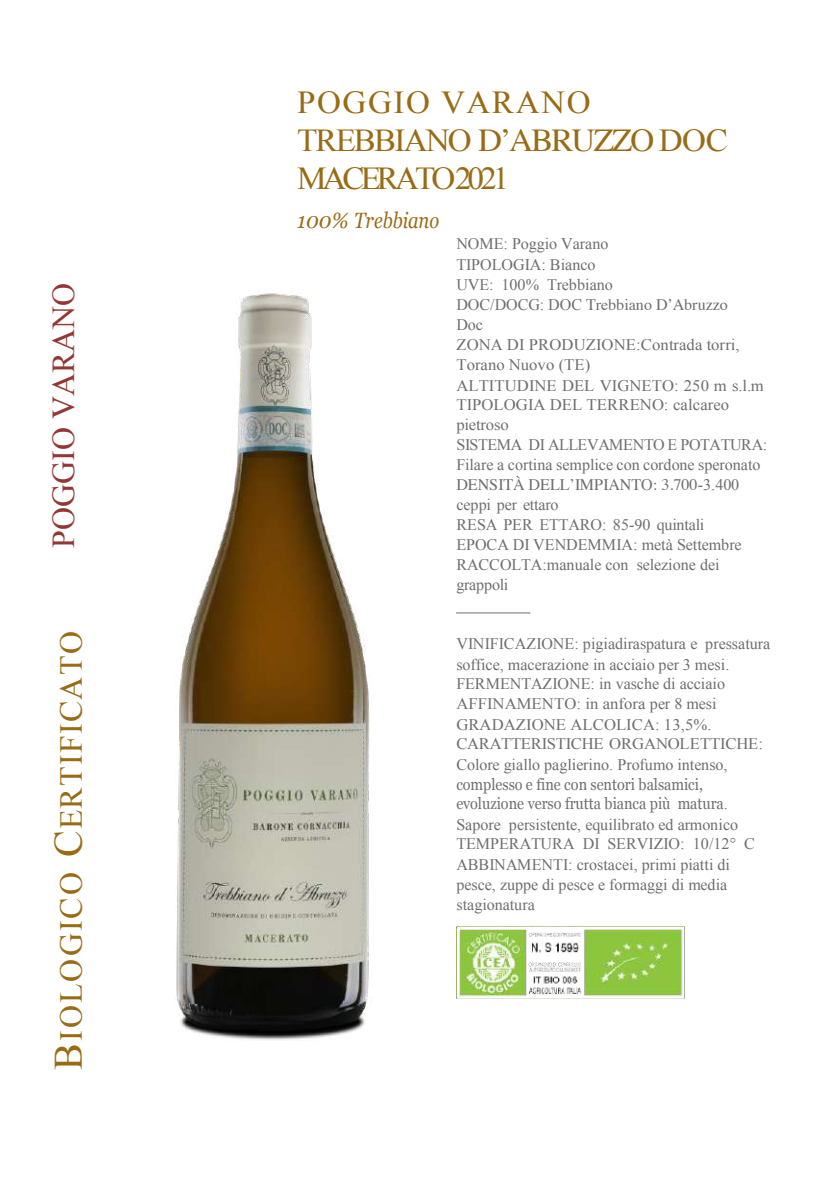
<style>
.page{position:relative;width:840px;height:1192px;background:#fff}
.page>*{position:absolute;margin:0;border:0;box-sizing:border-box;transform-origin:0 0}
.t1{font:32px/38px "Times New Roman";letter-spacing:-.055em;color:#996b14;scale:1.04 1}
.t2{font:32px "Times New Roman";letter-spacing:.035em;color:#996b14}
.t3{font:32px "Times New Roman";color:#943634}
.t4{font:italic 22px "Georgia";color:#996b14;scale:.93 1}
.t5{font:16px/20px "Times New Roman";color:#6d6e71}
.t6{font:16px/19.8px "Georgia";color:#6d6e71;scale:.9 1}
.t7{font:16px "Times";letter-spacing:-.005em;color:#6d6e71}
.s1{font-size:40px}
.s2{font-family:"Times"}
.s3{font-family:"Times New Roman"}
</style>
<div class="page">
<img style="left:176px;top:291px;width:389px;height:749px">
<img style="left:456px;top:926px;width:229px;height:72px">
<h1 class="t3" style="left:42px;top:548px;width:267px;rotate:-90deg">POGGIO VARANO</h1>
<h1 class="t2" style="left:50px;top:1069px;width:440px;rotate:-90deg"><span class="s1">B</span>IOLOGICO <span class="s1">C</span>ERTIFICATO</h1>
<h1 class="t1" style="left:297px;top:83px;width:416px">POGGIO VARANO<br>TREBBIANO <span class="s2">D’ABRUZZO</span> DOC<br>MACERATO2021</h1>
<h2 class="t4" style="left:297px;top:204px;width:154px">100% Trebbiano</h2>
<p class="t5" style="left:456px;top:232px;width:154px;line-height:21.6px">NOME: Poggio Varano<br>TIPOLOGIA: Bianco</p>
<p class="t5" style="left:456px;top:274px;width:158px">UVE: 100% Trebbiano</p>
<p class="t7" style="left:456px;top:290px;width:273px"><span class="s3">DOC/DOCG: DOC</span> Trebbiano D’Abruzzo</p>
<p class="t5" style="left:456px;top:314px;width:312px">Doc<br>ZONA DI PRODUZIONE:Contrada torri,<br>Torano Nuovo (TE)<br>ALTITUDINE DEL VIGNETO: 250 m s.l.m<br>TIPOLOGIA DEL TERRENO: calcareo pietroso<br>SISTEMA DI ALLEVAMENTO E POTATURA:<br>Filare a cortina semplice con cordone speronato</p>
<p class="t7" style="left:456px;top:469px;width:284px">DENSITÀ DELL’IMPIANTO: 3.700<span class="s3">-3.400</span></p>
<p class="t5" style="left:456px;top:494px;width:287px">ceppi per ettaro<br>RESA PER ETTARO: 85-90 quintali<br>EPOCA DI VENDEMMIA: metà Settembre<br>RACCOLTA:manuale con selezione dei grappoli</p>
<p class="t5" style="left:456px;top:633px;width:315px">VINIFICAZIONE: pigiadiraspatura e pressatura soffice, macerazione in acciaio per 3 mesi.<br>FERMENTAZIONE: in vasche di acciaio AFFINAMENTO: in anfora per 8 mesi GRADAZIONE ALCOLICA: 13,5%.<br>CARATTERISTICHE ORGANOLETTICHE:<br>Colore giallo paglierino. Profumo intenso,</p>
<p class="t6" style="left:456px;top:773px;width:303px">complesso e fine con sentori balsamici, evoluzione verso frutta bianca più matura<span class="s3">.</span></p>
<p class="t5" style="left:456px;top:813px;width:300px">Sapore persistente, equilibrato ed armonico TEMPERATURA DI SERVIZIO: 10/12° C ABBINAMENTI: crostacei, primi piatti di pesce, zuppe di pesce e formaggi di media stagionatura</p>
</div>
